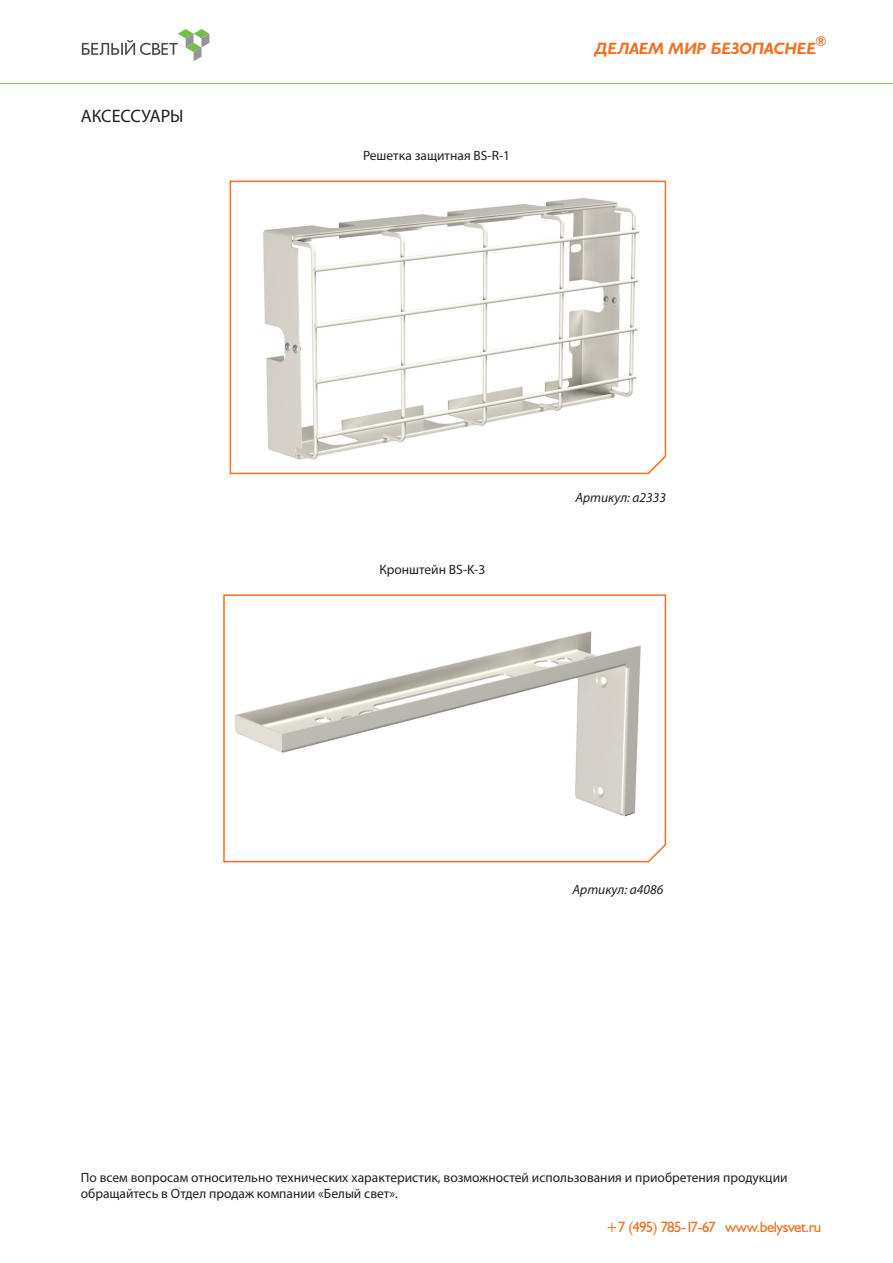
<style>
.page{position:relative;width:893px;height:1263px;background:#fff}
.page>*{position:absolute;margin:0;border:0;box-sizing:border-box;transform-origin:0 0}
.text{font:18px "Myriad Pro";color:#231f20}
.t1{font:italic 700 16.5px "Humanist 521 BT";color:#f36e21}
.t2{font:15px "Humanist 521 BT";letter-spacing:-.03em;color:#f36e21}
.text-2{font:13.5px/16.2px "Myriad Pro";color:#231f20}
.model_black{font:13.5px "Myriad Pro";color:#231f20}
.model_black-2{font:italic 13.5px "Myriad Pro";color:#231f20}
.t3{font:italic 700 13.5px "Humanist 521 BT";color:#f36e21}
</style>
<div class="page">
<svg style="left:82px;top:29px;width:127px;height:32px"></svg>
<hr style="left:0;top:83px;width:893px;height:1px;background:#71bf44">
<svg style="left:229px;top:180px;width:438px;height:295px"></svg>
<svg style="left:223px;top:594px;width:444px;height:269px"></svg>
<p class="text" style="left:81px;top:104px;width:104px">АКСЕССУАРЫ</p>
<p class="model_black" style="left:363px;top:147px;width:149px">Решетка защитная BS-R-1</p>
<p class="t3" style="left:815px;top:33px;width:13px">®</p>
<p class="t1" style="left:595px;top:38px;width:222px">ДЕЛАЕМ МИР БЕЗОПАСНЕЕ</p>
<p class="model_black" style="left:379px;top:562px;width:107px">Кронштейн BS-K-3</p>
<p class="model_black-2" style="left:575px;top:489px;width:92px">Артикул: a2333</p>
<p class="model_black-2" style="left:573px;top:881px;width:92px">Артикул: a4086</p>
<p class="text-2" style="left:81px;top:1169px;width:708px">По всем вопросам относительно технических характеристик, возможностей использования и приобретения продукции обращайтесь в Отдел продаж компании «Белый свет».</p>
<p class="t2" style="left:606px;top:1217px;width:217px">+7 (495) 785-17-67 www.belysvet.ru</p>
</div>
